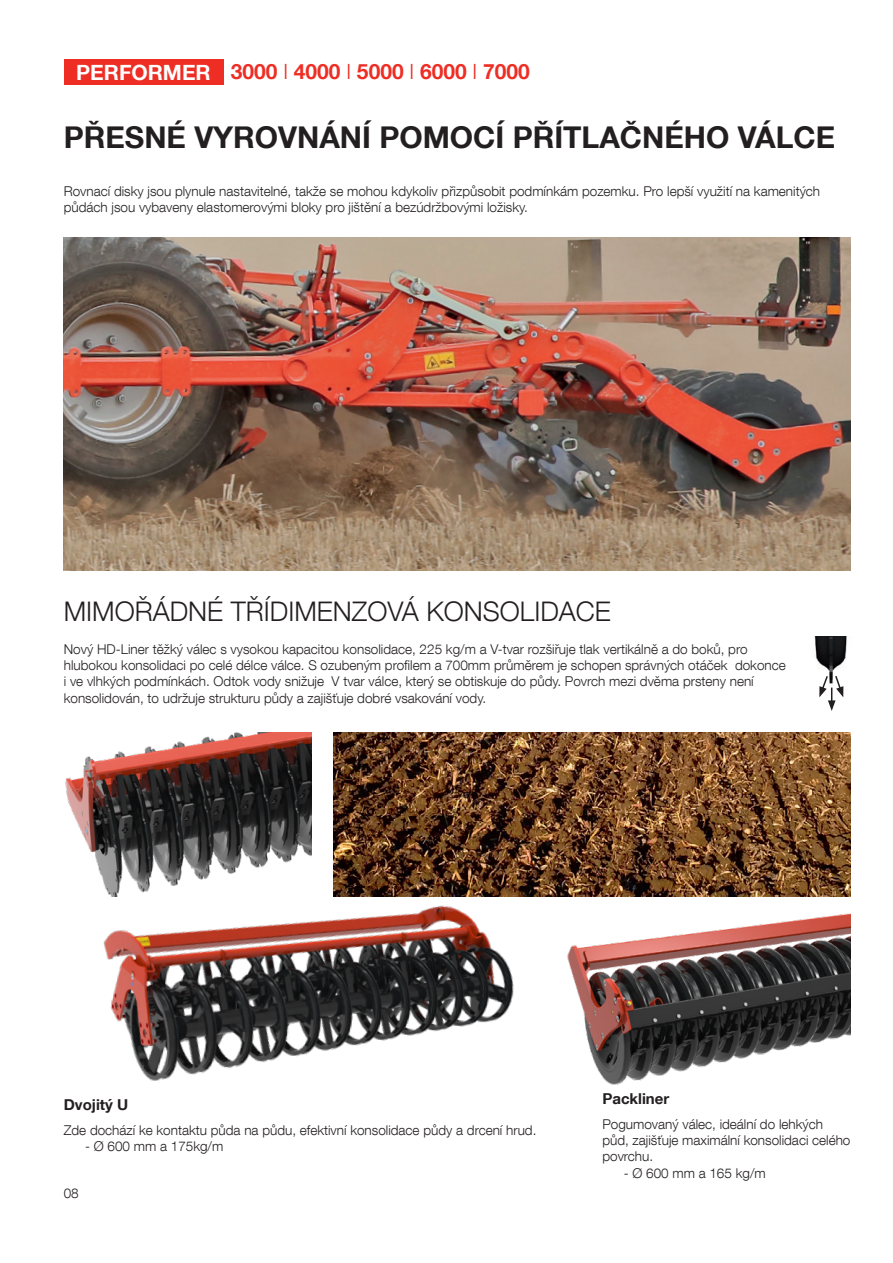
<style>
.page{position:relative;width:893px;height:1263px;background:#fff}
.page>*{position:absolute;margin:0;border:0;box-sizing:border-box;transform-origin:0 0}
.t1{font:700 30px "Helvetica Neue LT Com";color:#231f20}
.t2{font:300 27px "Helvetica Neue LT Com";color:#231f20}
.t3{font:700 21px "Helvetica Neue LT Com";color:#ee2e25}
.t4{font:700 21px "Helvetica Neue LT Com";color:#fff}
.t5{font:700 15px "Helvetica Neue LT Com";color:#231f20}
.t6{font:300 13.5px/16.2px "Helvetica Neue LT Com";color:#231f20}
.s1{font-weight:300}
</style>
<div class="page">
<div style="left:64px;top:60px;width:159px;height:25px;background:#ee2e25"></div>
<img style="left:103px;top:905px;width:411px;height:176px">
<img style="left:567px;top:913px;width:283px;height:171px">
<img style="left:64px;top:238px;width:786px;height:332px">
<img style="left:814px;top:637px;width:33px;height:54px">
<svg style="left:819px;top:674px;width:24px;height:37px"></svg>
<img style="left:65px;top:732px;width:247px;height:164px">
<img style="left:333px;top:732px;width:517px;height:164px">
<p class="t4" style="left:76px;top:59px;width:136px">PERFORMER</p>
<p class="t3" style="left:231px;top:59px;width:300px">3000 <span class="s1">I</span> 4000 <span class="s1">I</span> 5000 <span class="s1">I</span> 6000 <span class="s1">I</span> 7000</p>
<p class="t1" style="left:64px;top:118px;width:773px">PŘESNÉ VYROVNÁNÍ POMOCÍ PŘÍTLAČNÉHO VÁLCE</p>
<p class="t6" style="left:64px;top:182px;width:758px">Rovnací disky jsou plynule nastavitelné, takže se mohou kdykoliv přizpůsobit podmínkám pozemku. Pro lepší využití na kamenitých půdách jsou vybaveny elastomerovými bloky pro jištění a bezúdržbovými ložisky.</p>
<p class="t2" style="left:64px;top:595px;width:549px">MIMOŘÁDNÉ TŘÍDIMENZOVÁ KONSOLIDACE</p>
<p class="t6" style="left:64px;top:641px;width:723px">Nový HD-Liner těžký válec s vysokou kapacitou konsolidace, 225 kg/m a V-tvar rozšiřuje tlak vertikálně a do boků, pro hlubokou konsolidaci po celé délce válce. S ozubeným profilem a 700mm průměrem je schopen správných otáček dokonce i ve vlhkých podmínkách. Odtok vody snižuje V tvar válce, který se obtiskuje do půdy. Povrch mezi dvěma prsteny není konsolidován, to udržuje strukturu půdy a zajišťuje dobré vsakování vody.</p>
<p class="t5" style="left:64px;top:1095px;width:66px">Dvojitý U</p>
<p class="t6" style="left:64px;top:1121px;width:474px">Zde dochází ke kontaktu půda na půdu, efektivní konsolidace půdy a drcení hrud.</p>
<p class="t6" style="left:85px;top:1138px;width:140px">- Ø 600 mm a 175kg/m</p>
<p class="t6" style="left:64px;top:1185px;width:16px">08</p>
<p class="t5" style="left:602px;top:1089px;width:68px">Packliner</p>
<p class="t6" style="left:602px;top:1116px;width:250px">Pogumovaný válec, ideální do lehkých půd, zajišťuje maximální konsolidaci celého povrchu.</p>
<p class="t6" style="left:624px;top:1164px;width:144px">- Ø 600 mm a 165 kg/m</p>
</div>
